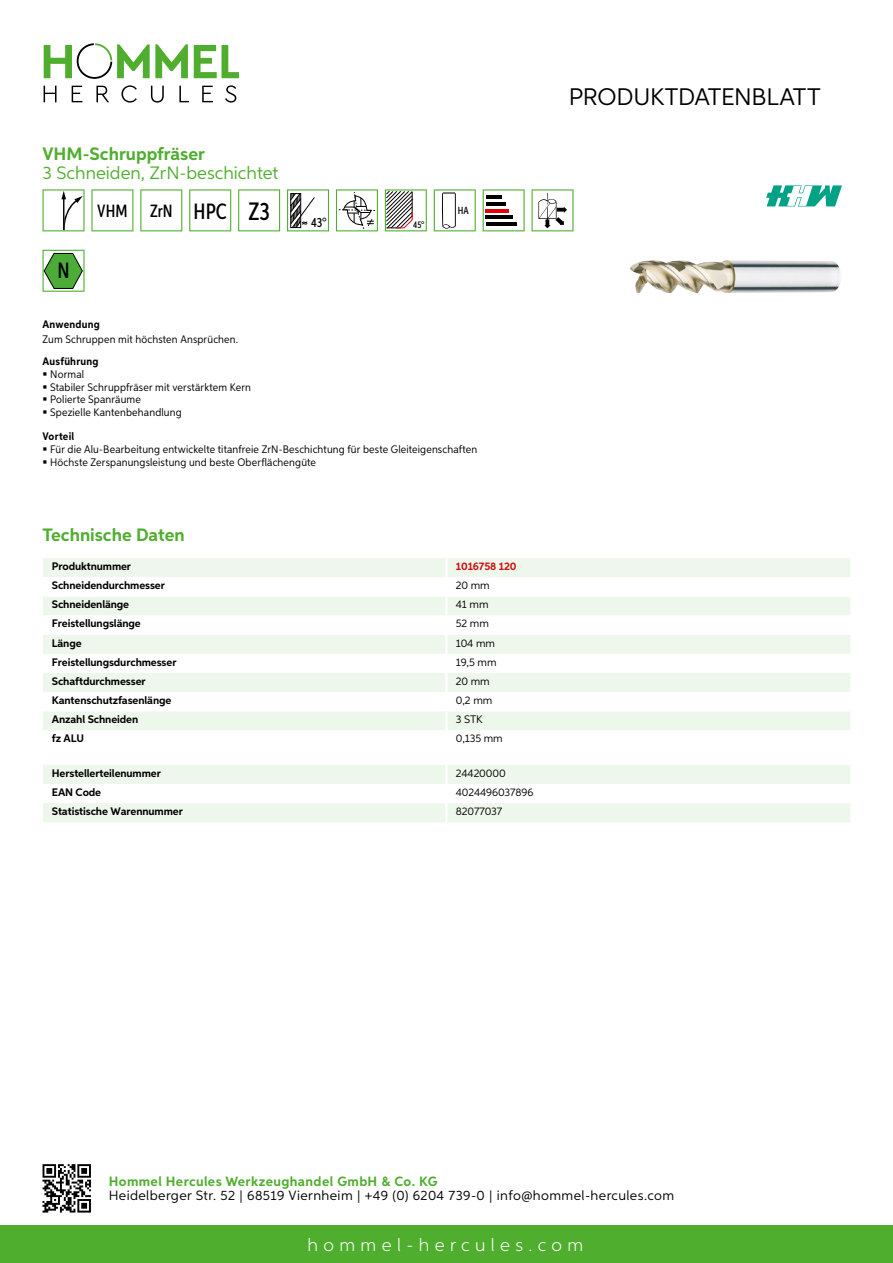
<style>
.page{position:relative;width:893px;height:1263px;background:#fff}
.page>*{position:absolute;margin:0;border:0;box-sizing:border-box;transform-origin:0 0}
.t1{font:24px "Aspira";letter-spacing:-.01em;color:#000}
.t2{font:500 22.2px "Aspira XX Nar";color:#000}
.t3{font:700 18px "Aspira";color:#50ae2f}
.t4{font:18px "Aspira";color:#50ae2f}
.t5{font:300 18px "Aspira";letter-spacing:.3em;color:#fff}
.t6{font:500 17.85px "Aspira XX Nar";color:#000}
.t7{font:13.5px "Aspira";letter-spacing:.03em;color:#000}
.t8{font:700 13.5px "Aspira";letter-spacing:.03em;color:#50ae2f}
.t9{font:500 13.35px "Aspira XX Nar";color:#000}
.t10{font:10.95px/12.8px "Aspira Nar";letter-spacing:.015em;color:#000}
.t11{font:700 10.95px "Aspira";letter-spacing:-.01em;color:#000}
.t12{font:10.95px "Aspira";letter-spacing:-.01em;color:#000}
.t13{font:700 10.95px "Aspira Nar";letter-spacing:.02em;color:#000}
.t14{font:700 10.95px "Aspira";letter-spacing:-.01em;color:#cd1013}
.t15{font:500 10.35px "Aspira XX Nar";color:#000}
.t16{font:500 9.6px "Aspira XX Nar";color:#000}
.s1{font-size:22.2px}
.s2{font-size:25.2px}
</style>
<div class="page">
<div style="left:0;top:1226px;width:893px;height:37px;background:#50ae2f"></div>
<svg style="left:43px;top:1164px;width:48px;height:48px"></svg>
<svg style="left:194px;top:45px;width:45px;height:33px"></svg>
<svg style="left:44px;top:43px;width:144px;height:36px"></svg>
<svg style="left:44px;top:86px;width:13px;height:16px"></svg>
<svg style="left:72px;top:86px;width:10px;height:16px"></svg>
<svg style="left:96px;top:86px;width:13px;height:16px"></svg>
<svg style="left:121px;top:85px;width:16px;height:18px"></svg>
<svg style="left:151px;top:86px;width:13px;height:17px"></svg>
<svg style="left:179px;top:86px;width:10px;height:16px"></svg>
<svg style="left:202px;top:86px;width:11px;height:16px"></svg>
<svg style="left:225px;top:85px;width:11px;height:18px"></svg>
<div style="left:43px;top:558px;width:807px;height:19px;background:#eef7eb"></div>
<svg style="left:43px;top:597px;width:807px;height:133px;fill:#eef7eb"></svg>
<hr style="left:445px;top:558px;width:3px;height:19px;background:#fff">
<hr style="left:445px;top:596px;width:3px;height:20px;background:#fff">
<hr style="left:445px;top:616px;width:3px;height:19px;background:#fff">
<hr style="left:445px;top:635px;width:3px;height:19px;background:#fff">
<hr style="left:445px;top:654px;width:3px;height:19px;background:#fff">
<hr style="left:445px;top:673px;width:3px;height:19px;background:#fff">
<hr style="left:445px;top:692px;width:3px;height:19px;background:#fff">
<hr style="left:445px;top:711px;width:3px;height:19px;background:#fff">
<svg style="left:43px;top:765px;width:807px;height:57px"></svg>
<hr style="left:445px;top:803px;width:3px;height:19px;background:#fff">
<svg style="left:43px;top:189px;width:42px;height:42px"></svg>
<svg style="left:91px;top:189px;width:42px;height:42px"></svg>
<svg style="left:140px;top:189px;width:42px;height:42px"></svg>
<svg style="left:189px;top:189px;width:42px;height:42px"></svg>
<svg style="left:238px;top:189px;width:42px;height:42px"></svg>
<svg style="left:287px;top:189px;width:42px;height:42px"></svg>
<svg style="left:336px;top:189px;width:42px;height:42px"></svg>
<svg style="left:385px;top:189px;width:42px;height:42px"></svg>
<svg style="left:434px;top:189px;width:42px;height:42px"></svg>
<svg style="left:483px;top:189px;width:42px;height:42px"></svg>
<hr style="left:486px;top:196px;width:16px;height:3px;background:#000">
<hr style="left:486px;top:202px;width:20px;height:4px;background:#000">
<hr style="left:486px;top:209px;width:23px;height:3px;background:#e3000b">
<hr style="left:486px;top:216px;width:27px;height:3px;background:#000">
<hr style="left:486px;top:222px;width:30px;height:4px;background:#000">
<svg style="left:532px;top:189px;width:42px;height:42px"></svg>
<svg style="left:43px;top:250px;width:42px;height:42px"></svg>
<img style="left:630px;top:260px;width:211px;height:34px">
<svg style="left:766px;top:185px;width:76px;height:21px"></svg>
<h3 class="t3" style="left:43px;top:142px;width:164px">VHM-Schruppfräser</h3>
<h3 class="t4" style="left:43px;top:162px;width:237px">3 Schneiden, ZrN -beschichtet</h3>
<h2 class="t2" style="left:57px;top:257px;width:14px">N</h2>
<h3 class="t6" style="left:97px;top:200px;width:32px">VHM</h3>
<h3 class="t6" style="left:150px;top:200px;width:121px">ZrN <span class="s1">HPC</span> <span class="s2">Z3</span></h3>
<p class="t9" style="left:311px;top:215px;width:17px">43°</p>
<p class="t16" style="left:413px;top:219px;width:13px">45°</p>
<p class="t15" style="left:458px;top:204px;width:12px">HA</p>
<p class="t13" style="left:43px;top:317px;width:59px">Anwendung</p>
<p class="t10" style="left:43px;top:332px;width:197px">Zum Schruppen mit höchsten Ansprüchen.</p>
<p class="t13" style="left:43px;top:354px;width:58px">Ausführung</p>
<p class="t10" style="left:50px;top:367px;width:202px">Normal<br>Stabiler Schruppfräser mit verstärktem Kern<br>Polierte Spanräume<br>Spezielle Kantenbehandlung</p>
<p class="t13" style="left:43px;top:430px;width:33px">Vorteil</p>
<p class="t10" style="left:50px;top:443px;width:429px">Für die Alu-Bearbeitung entwickelte titanfreie ZrN-Beschichtung für beste Gleiteigenschaften<br>Höchste Zerspanungsleistung und beste Oberflächengüte</p>
<h3 class="t3" style="left:43px;top:524px;width:144px">Technische Daten</h3>
<p class="t11" style="left:52px;top:560px;width:81px">Produktnummer</p>
<p class="t14" style="left:456px;top:560px;width:62px">1016758 120</p>
<p class="t11" style="left:52px;top:579px;width:115px">Schneidendurchmesser</p>
<p class="t12" style="left:456px;top:579px;width:35px">20 mm</p>
<p class="t11" style="left:52px;top:598px;width:79px">Schneidenlänge</p>
<p class="t12" style="left:456px;top:598px;width:34px">41 mm</p>
<p class="t11" style="left:52px;top:617px;width:90px">Freistellungslänge</p>
<p class="t12" style="left:456px;top:617px;width:35px">52 mm</p>
<p class="t11" style="left:52px;top:636px;width:31px">Länge</p>
<p class="t12" style="left:456px;top:636px;width:41px">104 mm</p>
<p class="t11" style="left:52px;top:655px;width:126px">Freistellungsdurchmesser</p>
<p class="t12" style="left:456px;top:655px;width:42px">19,5 mm</p>
<p class="t11" style="left:52px;top:674px;width:95px">Schaftdurchmesser</p>
<p class="t12" style="left:456px;top:674px;width:35px">20 mm</p>
<p class="t11" style="left:52px;top:693px;width:121px">Kantenschutzfasenlänge</p>
<p class="t12" style="left:456px;top:694px;width:38px">0,2 mm</p>
<p class="t11" style="left:52px;top:713px;width:88px">Anzahl Schneiden</p>
<p class="t12" style="left:456px;top:713px;width:22px">3 STK</p>
<p class="t11" style="left:52px;top:732px;width:34px">fz ALU</p>
<p class="t12" style="left:456px;top:732px;width:48px">0,135 mm</p>
<p class="t11" style="left:52px;top:766px;width:111px">Herstellerteilenummer</p>
<p class="t12" style="left:456px;top:766px;width:51px">24420000</p>
<p class="t11" style="left:52px;top:785px;width:51px">EAN Code</p>
<p class="t12" style="left:456px;top:785px;width:79px">4024496037896</p>
<p class="t11" style="left:52px;top:805px;width:132px">Statistische Warennummer</p>
<p class="t12" style="left:456px;top:805px;width:48px">82077037</p>
<h1 class="t1" style="left:569px;top:82px;width:253px">Produktdatenblatt</h1>
<p class="t8" style="left:109px;top:1172px;width:330px">Hommel Hercules Werkzeughandel GmbH &amp; Co. KG</p>
<p class="t7" style="left:109px;top:1187px;width:567px">Heidelberger Str. 52 | 68519 Viernheim | +49 (0) 6204 739-0 | info@hommel-hercules.com</p>
<h3 class="t5" style="left:307px;top:1234px;width:277px">hommel-hercules.com</h3>
</div>
